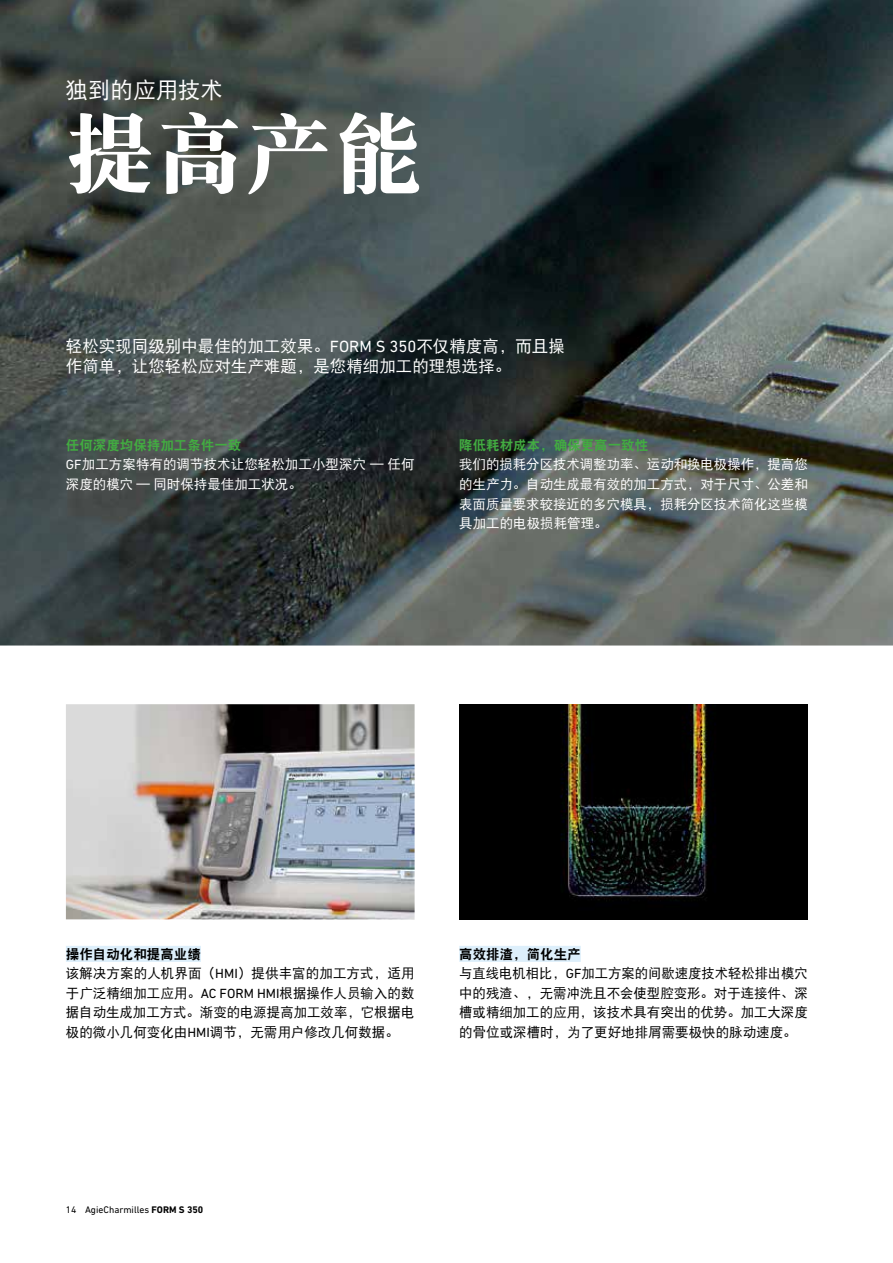
<style>
.page{position:relative;width:893px;height:1263px;background:#fff}
.page>*{position:absolute;margin:0;border:0;box-sizing:border-box;transform-origin:0 0}
.t1{font:87.75px "DFP Song W9";color:#fff}
.t2{font:22.5px "DFP Hei W5";color:#fff}
.t3{font:16.5px/19.5px "DFP Hei W5";color:#fff}
.t4{font:13.5px/19.5px "DFP Hei W5";color:#000;text-align:justify}
.t5{font:13.5px/19.5px "DFP Hei W5";color:#fff}
.t6{font:13.5px "DFP Hei W9";color:#42ac41}
.t7{font:13.5px "DFP Hei W9";color:#000}
.t8{font:9.75px "DIN Next W1 G";color:#000}
.s1{font-family:"DIN Next W1 G"}
.s2{font-weight:700}
</style>
<div class="page">
<img style="left:66px;top:704px;width:349px;height:215px">
<img style="left:459px;top:704px;width:349px;height:215px">
<img style="left:0;top:0;width:893px;height:645px">
<div style="left:66px;top:946px;width:135px;height:16px;background:#ddeffb"></div>
<div style="left:459px;top:946px;width:122px;height:16px;background:#ddeffb"></div>
<h2 class="t2" style="left:66px;top:78px;width:159px">独到的应用技术</h2>
<h1 class="t1" style="left:66px;top:109px;width:359px">提高产能</h1>
<p class="t3" style="left:66px;top:336px;width:501px">轻松实现同级别中最佳的加工效果。<span class="s1">FORM S 350</span>不仅精度高，而且操作简单，让您轻松应对生产难题，是您精细加工的理想选择。</p>
<p class="t6" style="left:66px;top:438px;width:177px">任何深度均保持加工条件一致</p>
<p class="t5" style="left:66px;top:455px;width:350px"><span class="s1">GF</span>加工方案特有的调节技术让您轻松加工小型深穴 — 任何深度的模穴 — 同时保持最佳加工状况。</p>
<p class="t6" style="left:459px;top:438px;width:190px">降低耗材成本，确保更高一致性</p>
<p class="t5" style="left:459px;top:455px;width:350px;text-align:justify">我们的损耗分区技术调整功率、运动和换电极操作，提高您的生产力。自动生成最有效的加工方式，对于尺寸、公差和表面质量要求较接近的多穴模具，损耗分区技术简化这些模具加工的电极损耗管理。</p>
<p class="t7" style="left:66px;top:947px;width:136px">操作自动化和提高业绩</p>
<p class="t4" style="left:66px;top:963px;width:350px">该解决方案的人机界面（<span class="s1">HMI</span>）提供丰富的加工方式，适用于广泛精细加工应用。<span class="s1">AC FORM HMI</span>根据操作人员输入的数据自动生成加工方式。渐变的电源提高加工效率，它根据电极的微小几何变化由<span class="s1">HMI</span>调节，无需用户修改几何数据。</p>
<p class="t7" style="left:459px;top:947px;width:123px">高效排渣，简化生产</p>
<p class="t4" style="left:459px;top:963px;width:350px">与直线电机相比，<span class="s1">GF</span>加工方案的间歇速度技术轻松排出模穴中的残渣、，无需冲洗且不会使型腔变形。对于连接件、深槽或精细加工的应用，该技术具有突出的优势。加工大深度的骨位或深槽时，为了更好地排屑需要极快的脉动速度。</p>
<p class="t8" style="left:66px;top:1204px;width:139px">14 AgieCharmilles <span class="s2">FORM S 350</span></p>
</div>
